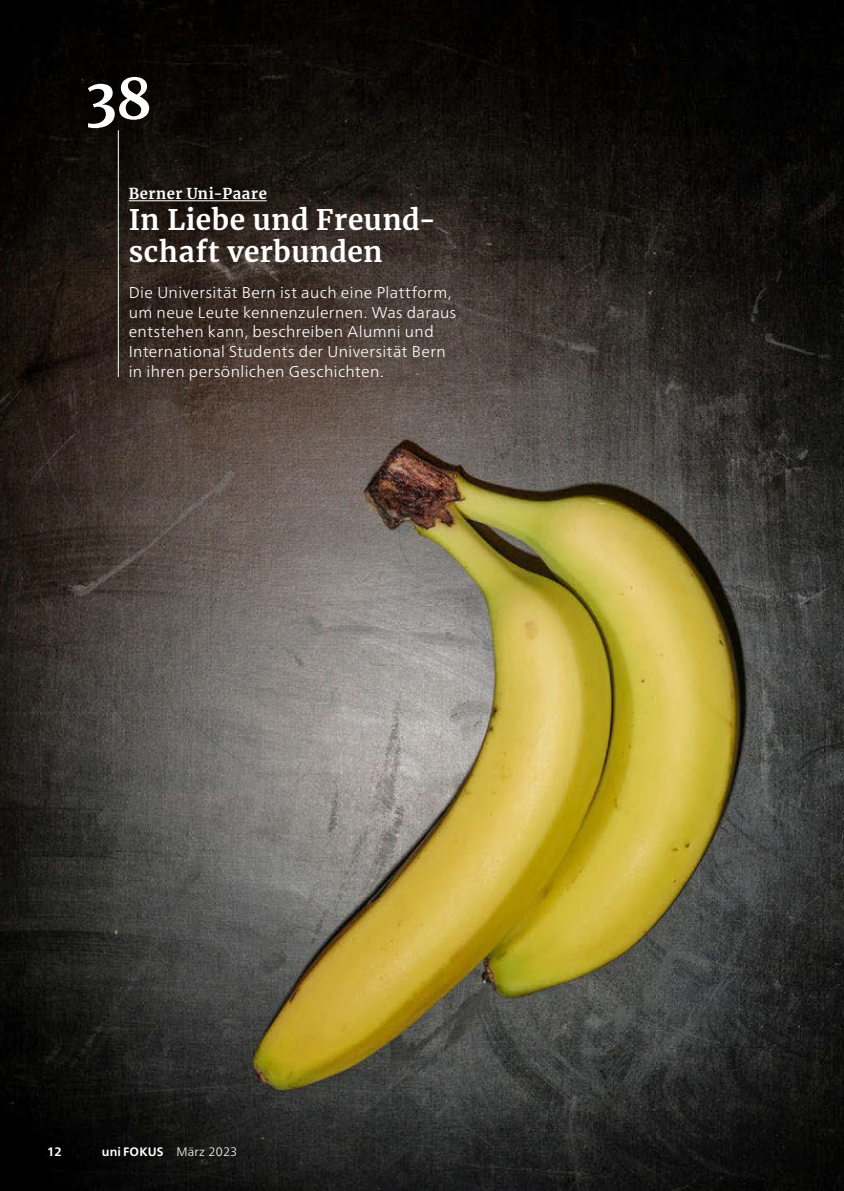
<style>
.page{position:relative;width:844px;height:1191px;background:#fff}
.page>*{position:absolute;margin:0;border:0;box-sizing:border-box;transform-origin:0 0}
.t1{font:700 56px "Merriweather";color:#fff}
.t2{font:700 28px/31.5px "Merriweather";letter-spacing:.02em;color:#fff}
.t3{font:300 15.75px/19.8px "Frutiger Neue LT Pro";letter-spacing:.025em;color:#fff}
.t4{font:700 14.88px "Merriweather";letter-spacing:.035em;color:#fff}
.t5{font:700 12.25px "Frutiger Neue LT Pro";letter-spacing:.02em;color:#fff}
.s1{font-weight:300}
</style>
<div class="page">
<img style="left:0;top:0;width:843px;height:1191px">
<hr style="left:118px;top:130px;width:1px;height:247px;background:#fff">
<hr style="left:129px;top:200px;width:138px;height:1px;background:#fff">
<h1 class="t1" style="left:85px;top:60px;width:68px">38</h1>
<p class="t4" style="left:129px;top:183px;width:140px">Berner Uni-Paare</p>
<h2 class="t2" style="left:129px;top:203px;width:309px">In Liebe und Freund&shy;schaft verbunden</h2>
<p class="t3" style="left:129px;top:282px;width:329px">Die Universität Bern ist auch eine Plattform, um neue Leute kennenzulernen. Was daraus entstehen kann, beschreiben Alumni und International Students der Universität Bern in ihren persönlichen Geschichten.</p>
<p class="t5" style="left:47px;top:1144px;width:16px">12</p>
<p class="t5" style="left:102px;top:1144px;width:137px">uni FOKUS <span class="s1">März 2023</span></p>
</div>
